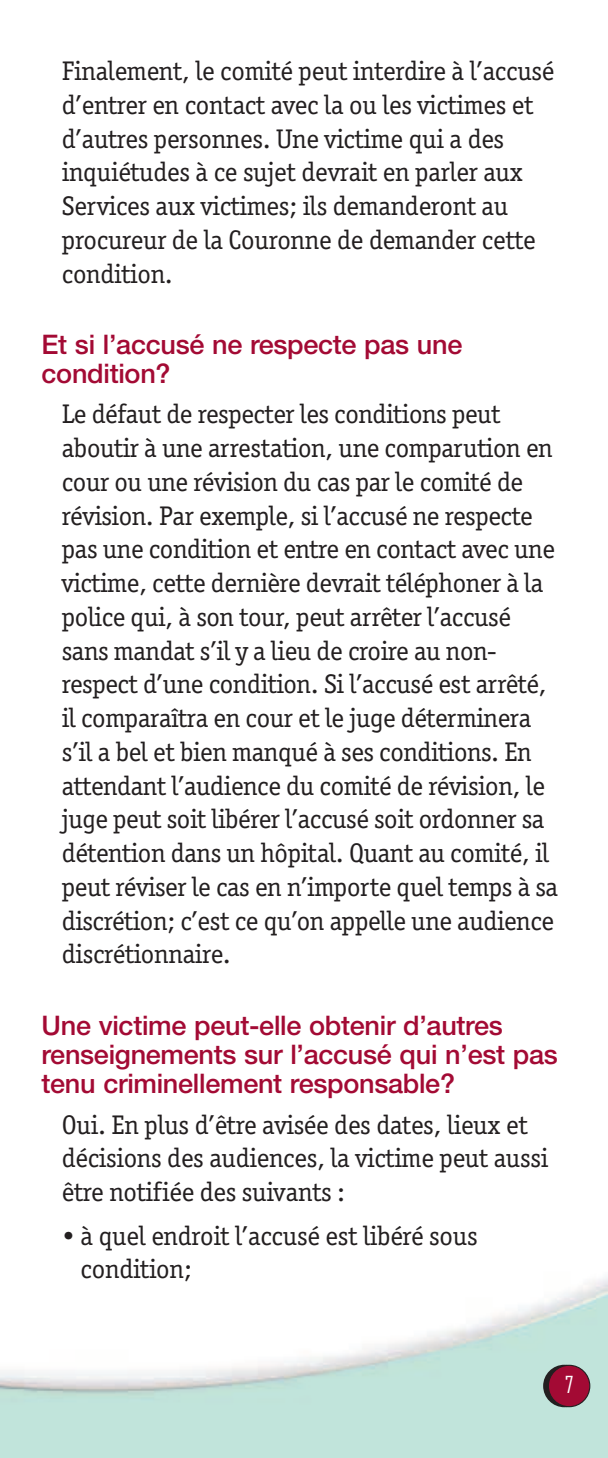
<style>
.page{position:relative;width:608px;height:1458px;background:#fff}
.page>*{position:absolute;margin:0;border:0;box-sizing:border-box;transform-origin:0 0}
.t1{font:27px/33.8px "Officina Ser ITC Std";letter-spacing:-.015em;color:#231f20}
.t2{font:500 27px/29.2px "Helvetica Neue";letter-spacing:-.01em;color:#a30a34}
.t3{font:22.5px "Agency FB";color:#fff}
</style>
<div class="page">
<img style="left:0;top:1277px;width:608px;height:181px">
<div style="left:543px;top:1365px;width:42px;height:42px;background:#231f20;border-radius:50%"></div>
<div style="left:548px;top:1365px;width:41px;height:42px;background:#a30a34;border-radius:50%"></div>
<div style="left:547px;top:1365px;width:43px;height:42px;border:2px solid #231f20;border-radius:50%"></div>
<p class="t1" style="left:62px;top:57px;width:494px">Finalement, le comité peut interdire à l’accusé d’entrer en contact avec la ou les victimes et d’autres personnes. Une victime qui a des inquiétudes à ce sujet devrait en parler aux Services aux victimes; ils demanderont au procureur de la Couronne de demander cette condition.</p>
<p class="t2" style="left:41px;top:332px;width:422px">Et si l’accusé ne respecte pas une condition?</p>
<p class="t1" style="left:62px;top:400px;width:497px">Le défaut de respecter les conditions peut aboutir à une arrestation, une comparution en cour ou une révision du cas par le comité de révision. Par exemple, si l’accusé ne respecte pas une condition et entre en contact avec une victime, cette dernière devrait téléphoner à la police qui, à son tour, peut arrêter l’accusé sans mandat s’il y a lieu de croire au non&shy;respect d’une condition. Si l’accusé est arrêté, il comparaîtra en cour et le juge déterminera s’il a bel et bien manqué à ses conditions. En attendant l’audience du comité de révision, le juge peut soit libérer l’accusé soit ordonner sa détention dans un hôpital. Quant au comité, il peut réviser le cas en n’importe quel temps à sa discrétion; c’est ce qu’on appelle une audience discrétionnaire.</p>
<p class="t2" style="left:41px;top:1013px;width:517px">Une victime peut-elle obtenir d’autres renseignements sur l’accusé qui n’est pas tenu criminellement responsable?</p>
<p class="t1" style="left:62px;top:1110px;width:488px">Oui. En plus d’être avisée des dates, lieux et décisions des audiences, la victime peut aussi être notifiée des suivants :</p>
<p class="t1" style="left:81px;top:1221px;width:398px;text-indent:-19px">• à quel endroit l’accusé est libéré sous condition;</p>
<p class="t3" style="left:565px;top:1372px;width:10px">7</p>
</div>
